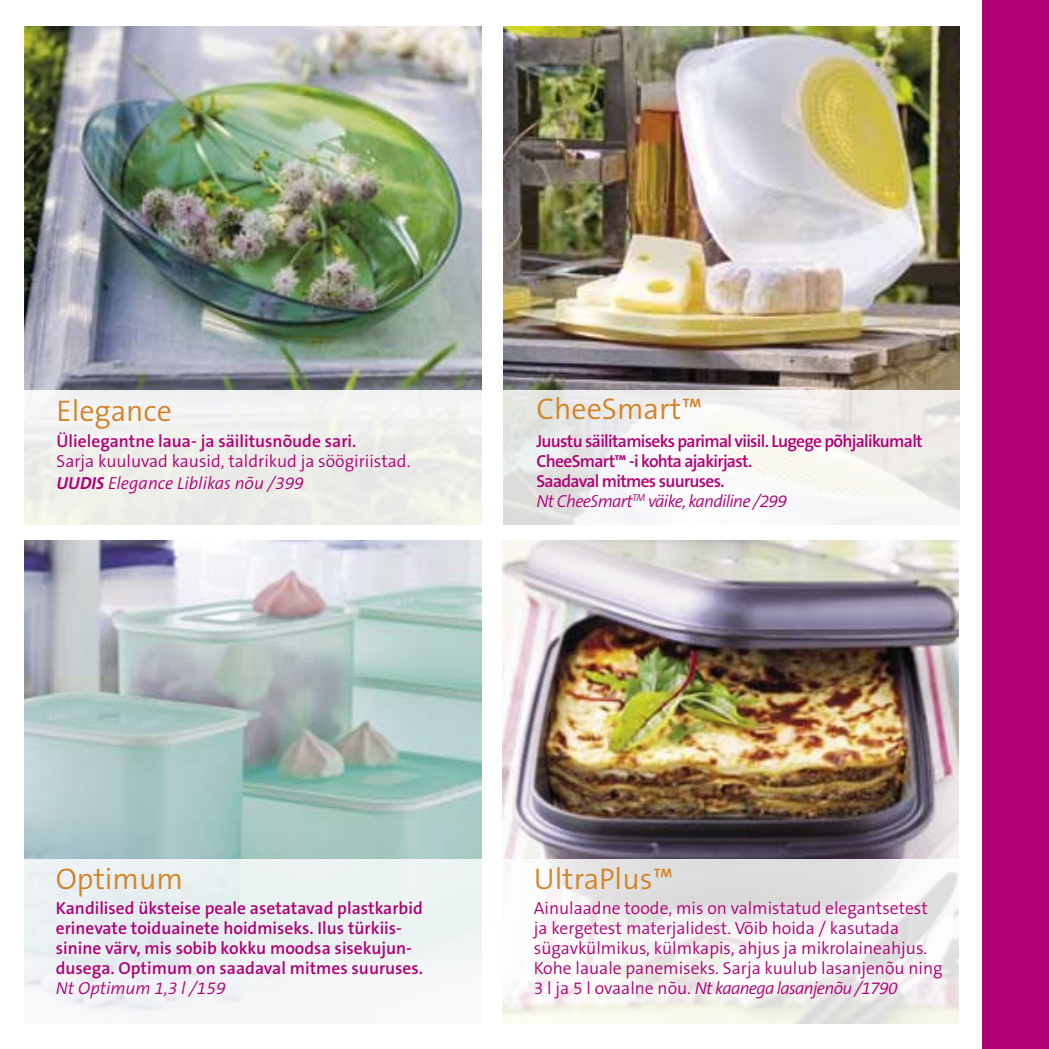
<style>
.page{position:relative;width:1049px;height:1049px;background:#fff}
.page>*{position:absolute;margin:0;border:0;box-sizing:border-box;transform-origin:0 0}
.t1{font:300 30px "The Sans OT4";color:#d38425}
.t2{font:300 17.5px/20px "The Sans OT4";color:#b10077}
.t3{font:600 17.5px/20px "The Sans OT6";color:#b10077}
.t4{font:600 17.5px/20px "The Sans OT6";letter-spacing:-.04em;color:#b10077}
.t5{font:italic 300 17.5px "The Sans OT4";letter-spacing:-.04em;color:#b10077}
.t6{font:italic 300 17.5px "The Sans OT4";color:#b10077}
.s1{font-family:"The Sans OT7";font-weight:700;font-style:italic}
.s2{font-style:italic}
</style>
<div class="page">
<div style="left:983px;top:0;width:66px;height:1049px;background:#b10077"></div>
<img style="left:25px;top:540px;width:457px;height:320px">
<img style="left:503px;top:27px;width:457px;height:363px">
<img style="left:25px;top:27px;width:457px;height:363px">
<img style="left:502px;top:540px;width:457px;height:320px">
<svg style="left:503px;top:390px;width:457px;height:135px"></svg>
<div style="left:16px;top:390px;width:476px;height:137px;background:linear-gradient(to bottom,#f2f3f3,#ebede5)"></div>
<svg style="left:24px;top:860px;width:458px;height:153px;fill:#ebf2f2"></svg>
<svg style="left:502px;top:860px;width:457px;height:164px"></svg>
<img style="left:24px;top:967px;width:7px;height:46px">
<h1 class="t1" style="left:57px;top:391px;width:117px">Elegance</h1>
<p class="t3" style="left:57px;top:431px;width:301px">Ülielegantne laua- ja säilitusnõude sari.</p>
<p class="t2" style="left:57px;top:450px;width:355px;line-height:22.5px">Sarja kuuluvad kausid, taldrikud ja söögiriistad.<br><span class="s1">UUDIS</span> <span class="s2">Elegance Liblikas nõu /399</span></p>
<h1 class="t1" style="left:536px;top:390px;width:167px">CheeSmart™</h1>
<p class="t4" style="left:536px;top:431px;width:388px">Juustu säilitamiseks parimal viisil. Lugege põhjalikumalt<br>CheeSmart™ -i kohta ajakirjast.<br>Saadaval mitmes suuruses.</p>
<p class="t5" style="left:536px;top:489px;width:252px">Nt CheeSmart<sup>TM</sup> väike, kandiline /299</p>
<h1 class="t1" style="left:56px;top:859px;width:129px">Optimum</h1>
<p class="t3" style="left:56px;top:898px;width:369px">Kandilised üksteise peale asetatavad plastkarbid erinevate toiduainete hoidmiseks. Ilus türkiis&shy;sinine värv, mis sobib kokku moodsa sisekujun&shy;dusega. Optimum on saadaval mitmes suuruses.</p>
<p class="t6" style="left:56px;top:976px;width:171px">Nt Optimum 1,3 l /159</p>
<h1 class="t1" style="left:534px;top:859px;width:141px">UltraPlus™</h1>
<p class="t2" style="left:534px;top:898px;width:410px">Ainulaadne toode, mis on valmistatud elegantsetest ja kergetest materjalidest. Võib hoida / kasutada sügavkülmikus, külmkapis, ahjus ja mikrolaineahjus.<br>Kohe lauale panemiseks. Sarja kuulub lasanjenõu ning 3 l ja 5 l ovaalne nõu. <span class="s2">Nt kaanega lasanjenõu /1790</span></p>
</div>
